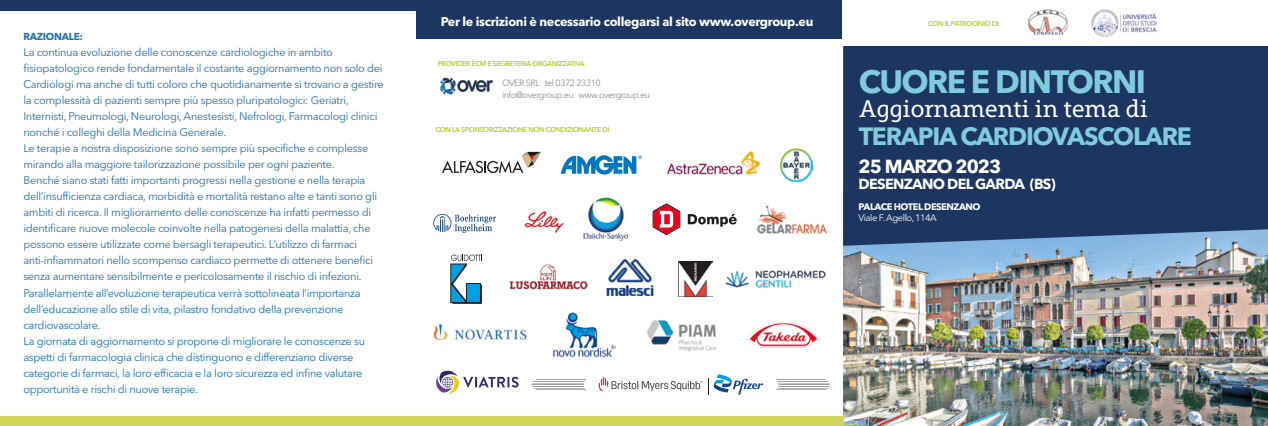
<style>
.page{position:relative;width:1268px;height:426px;background:#fff}
.page>*{position:absolute;margin:0;border:0;box-sizing:border-box;transform-origin:0 0}
.t1{font:700 32px "Avenir Next LT Pro";letter-spacing:-.05em;color:#80ccdd}
.t2{font:24.9px "Grandesign Neue Serif";color:#fff}
.t3{font:700 24.8px "Avenir Next LT Pro";letter-spacing:-.05em;color:#80ccdd}
.t4{font:700 18.8px "Avenir Next LT Pro";letter-spacing:-.05em;color:#fff}
.t5{font:700 14.5px "Avenir Next LT Pro";letter-spacing:-.05em;color:#fff}
.t6{font:700 12.5px "Avenir Next LT Pro";letter-spacing:-.025em;color:#fff}
.t7{font:11px/16px "Avenir Next LT Pro";letter-spacing:-.025em;color:#1d71b8}
.t8{font:700 10px "Avenir Next LT Pro";letter-spacing:-.025em;color:#1d71b8}
.t9{font:700 9.4px "Avenir Next LT Pro";letter-spacing:-.05em;color:#fff}
.t10{font:9.4px "Avenir Next LT Pro";letter-spacing:-.05em;color:#fff}
.t11{font:9px/12px "Avenir Next LT Pro";letter-spacing:-.05em;color:#8e8e8d}
.t12{font:600 7px "Avenir Next LT Pro";letter-spacing:-.05em;color:#b7ce20}
</style>
<div class="page">
<svg style="left:524px;top:211px;width:39px;height:21px"></svg>
<svg style="left:433px;top:214px;width:63px;height:18px"></svg>
<img style="left:843px;top:245px;width:424px;height:180px">
<div style="left:0;top:0;width:842px;height:10px;background:#1d3661"></div>
<div style="left:417px;top:5px;width:425px;height:34px;background:#1d3661"></div>
<div style="left:0;top:416px;width:843px;height:9px;background:#d3d55a"></div>
<div style="left:843px;top:46px;width:424px;height:199px;background:#1d3661"></div>
<img style="left:1028px;top:9px;width:40px;height:27px">
<svg style="left:560px;top:155px;width:82px;height:19px"></svg>
<img style="left:583px;top:197px;width:45px;height:44px">
<img style="left:678px;top:261px;width:34px;height:35px">
<img style="left:780px;top:148px;width:32px;height:33px">
<img style="left:433px;top:324px;width:94px;height:17px">
<img style="left:725px;top:270px;width:101px;height:18px">
<img style="left:606px;top:258px;width:48px;height:38px">
<img style="left:747px;top:321px;width:73px;height:27px">
<svg style="left:776px;top:379px;width:54px;height:11px"></svg>
<svg style="left:531px;top:379px;width:55px;height:11px"></svg>
<svg style="left:598px;top:374px;width:165px;height:20px"></svg>
<img style="left:667px;top:151px;width:93px;height:24px">
<img style="left:757px;top:205px;width:70px;height:29px">
<svg style="left:436px;top:370px;width:82px;height:23px"></svg>
<img style="left:509px;top:264px;width:79px;height:26px">
<img style="left:553px;top:312px;width:62px;height:45px">
<svg style="left:450px;top:254px;width:32px;height:50px"></svg>
<img style="left:1091px;top:9px;width:66px;height:28px">
<img style="left:647px;top:320px;width:69px;height:30px">
<svg style="left:442px;top:152px;width:99px;height:21px"></svg>
<img style="left:440px;top:77px;width:53px;height:17px">
<svg style="left:687px;top:214px;width:49px;height:12px"></svg>
<svg style="left:652px;top:203px;width:28px;height:32px"></svg>
<p class="t8" style="left:23px;top:30px;width:61px">RAZIONALE:</p>
<p class="t7" style="left:23px;top:44px;width:362px">La continua evoluzione delle conoscenze cardiologiche in ambito fisiopatologico rende fondamentale il costante aggiornamento non solo dei Cardiologi ma anche di tutti coloro che quotidianamente si trovano a gestire la complessità di pazienti sempre più spesso pluripatologici: Geriatri, Internisti, Pneumologi, Neurologi, Anestesisti, Nefrologi, Farmacologi clinici nonché i colleghi della Medicina Generale.<br>Le terapie a nostra disposizione sono sempre più specifiche e complesse mirando alla maggiore tailorizzazione possibile per ogni paziente.<br>Benché siano stati fatti importanti progressi nella gestione e nella terapia dell’insufficienza cardiaca, morbidità e mortalità restano alte e tanti sono gli ambiti di ricerca. Il miglioramento delle conoscenze ha infatti permesso di identificare nuove molecole coinvolte nella patogenesi della malattia, che possono essere utilizzate come bersagli terapeutici. L’utilizzo di farmaci anti-infiammatori nello scompenso cardiaco permette di ottenere benefici senza aumentare sensibilmente e pericolosamente il rischio di infezioni.<br>Parallelamente all’evoluzione terapeutica verrà sottolineata l’importanza dell’educazione allo stile di vita, pilastro fondativo della prevenzione cardiovascolare.<br>La giornata di aggiornamento si propone di migliorare le conoscenze su aspetti di farmacologia clinica che distinguono e differenziano diverse categorie di farmaci, la loro efficacia e la loro sicurezza ed infine valutare opportunità e rischi di nuove terapie.</p>
<p class="t6" style="left:440px;top:14px;width:374px">Per le iscrizioni è necessario collegarsi al sito www.overgroup.eu</p>
<p class="t12" style="left:437px;top:59px;width:148px">PROVIDER ECM E SEGRETERIA ORGANIZZATIVA</p>
<p class="t11" style="left:502px;top:76px;width:149px">OVER SRL tel 0372 23310 info@overgroup.eu www.overgroup.eu</p>
<p class="t12" style="left:435px;top:125px;width:175px">CON LA SPONSORIZZAZIONE NON CONDIZIONANTE DI</p>
<p class="t12" style="left:928px;top:19px;width:74px">CON IL PATROCINIO DI:</p>
<h1 class="t1" style="left:858px;top:62px;width:288px">CUORE E DINTORNI</h1>
<h2 class="t2" style="left:858px;top:94px;width:290px">Aggiornamenti in tema di</h2>
<h3 class="t3" style="left:858px;top:121px;width:334px">TERAPIA CARDIOVASCOLARE</h3>
<h3 class="t4" style="left:858px;top:154px;width:144px">25 MARZO 2023</h3>
<h3 class="t5" style="left:858px;top:175px;width:198px">DESENZANO DEL GARDA (BS)</h3>
<p class="t9" style="left:858px;top:201px;width:123px">PALACE HOTEL DESENZANO</p>
<p class="t10" style="left:858px;top:212px;width:80px">Viale F. Agello, 114A</p>
</div>
